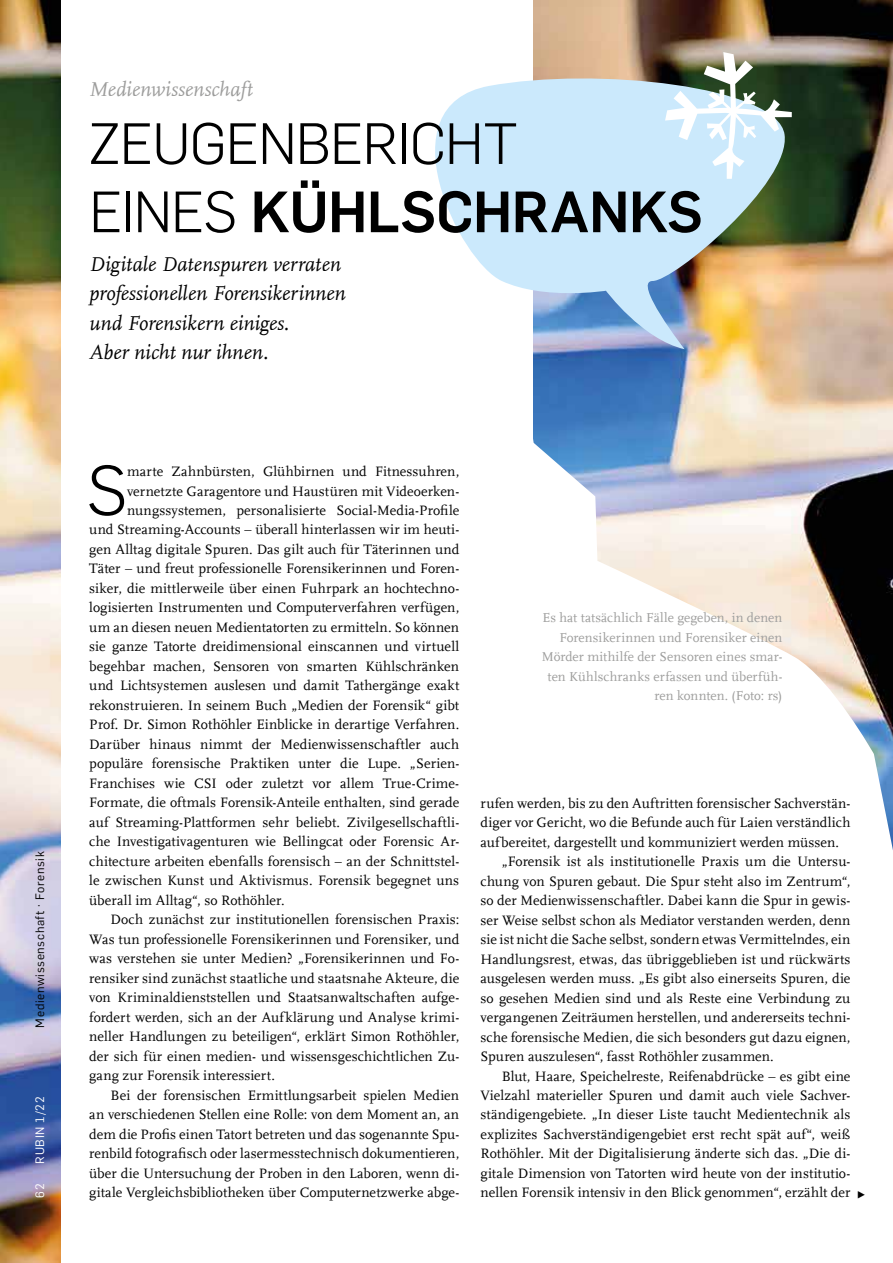
<style>
.page{position:relative;width:893px;height:1263px;background:#fff}
.page>*{position:absolute;margin:0;border:0;box-sizing:border-box;transform-origin:0 0}
.t1{font:300 69px "Rub Flama";color:#000}
.t2{font:300 57px/68.2px "Rub Flama";letter-spacing:-.015em;color:#000}
.t3{font:italic 21px/29.2px "RUB Scala MZ";color:#000}
.t4{font:italic 21px "RUB Scala MZ";letter-spacing:.005em;color:#9d9d9c}
.t5{font:14.25px "RUB Scala MZ";letter-spacing:.005em;color:#000}
.t6{font:13.5px/19.5px "RUB Scala MZ";letter-spacing:.005em;color:#9d9d9c;text-align:right}
.t7{font:12px "Rub Flama";letter-spacing:.055em;color:#000}
.t8{font:12px "Rub Flama";letter-spacing:.055em;color:#fff}
.s1{font-weight:700}
</style>
<div class="page">
<img style="left:534px;top:0;width:359px;height:271px">
<img style="left:0;top:0;width:61px;height:1263px">
<svg style="left:533px;top:271px;width:360px;height:579px"></svg>
<svg style="left:435px;top:66px;width:356px;height:283px;background:#c7d6db"></svg>
<svg style="left:665px;top:52px;width:127px;height:127px"></svg>
<h3 class="t4" style="left:89px;top:76px;width:165px">Medienwissenschaft</h3>
<h2 class="t2" style="left:89px;top:107px;width:615px">ZEUGENBERICHT<br>EINES <span class="s1">KÜHLSCHRANKS</span></h2>
<h3 class="t3" style="left:89px;top:249px;width:258px">Digitale Datenspuren verraten professionellen Forensikerinnen und Forensikern einiges.<br>Aber nicht nur ihnen.</h3>
<h1 class="t1" style="left:87px;top:444px;width:42px">S</h1>
<p class="t5" style="left:127px;top:462px;width:334px">marte Zahnbürsten, Glühbirnen und Fitnessuhren,</p>
<p class="t5" style="left:127px;top:481px;width:334px">vernetzte Garagentore und Haustüren mit Videoerken-</p>
<p class="t5" style="left:127px;top:501px;width:334px">nungssystemen, personalisierte Social-Media-Profile</p>
<p class="t5" style="left:89px;top:520px;width:371px">und Streaming-Accounts – überall hinterlassen wir im heuti-</p>
<p class="t5" style="left:89px;top:540px;width:371px">gen Alltag digitale Spuren. Das gilt auch für Täterinnen und</p>
<p class="t5" style="left:89px;top:559px;width:371px">Täter – und freut professionelle Forensikerinnen und Foren-</p>
<p class="t5" style="left:89px;top:579px;width:371px">siker, die mittlerweile über einen Fuhrpark an hochtechno-</p>
<p class="t5" style="left:89px;top:598px;width:371px">logisierten Instrumenten und Computerverfahren verfügen,</p>
<p class="t5" style="left:89px;top:618px;width:371px">um an diesen neuen Medientatorten zu ermitteln. So können</p>
<p class="t5" style="left:89px;top:637px;width:371px">sie ganze Tatorte dreidimensional einscannen und virtuell</p>
<p class="t5" style="left:89px;top:657px;width:371px">begehbar machen, Sensoren von smarten Kühlschränken</p>
<p class="t5" style="left:89px;top:676px;width:371px">und Lichtsystemen auslesen und damit Tathergänge exakt</p>
<p class="t5" style="left:89px;top:696px;width:371px">rekonstruieren. In seinem Buch „Medien der Forensik“ gibt</p>
<p class="t5" style="left:89px;top:715px;width:371px">Prof. Dr. Simon Rothöhler Einblicke in derartige Verfahren.</p>
<p class="t5" style="left:89px;top:735px;width:371px">Darüber hinaus nimmt der Medienwissenschaftler auch</p>
<p class="t5" style="left:89px;top:754px;width:371px">populäre forensische Praktiken unter die Lupe. „Serien-</p>
<p class="t5" style="left:89px;top:774px;width:371px">Franchises wie CSI oder zuletzt vor allem True-Crime-</p>
<p class="t5" style="left:89px;top:793px;width:371px">Formate, die oftmals Forensik-Anteile enthalten, sind gerade</p>
<p class="t5" style="left:89px;top:813px;width:371px">auf Streaming-Plattformen sehr beliebt. Zivilgesellschaftli-</p>
<p class="t5" style="left:89px;top:832px;width:371px">che Investigativagenturen wie Bellingcat oder Forensic Ar-</p>
<p class="t5" style="left:89px;top:852px;width:371px">chitecture arbeiten ebenfalls forensisch – an der Schnittstel-</p>
<p class="t5" style="left:89px;top:871px;width:371px">le zwischen Kunst und Aktivismus. Forensik begegnet uns</p>
<p class="t5" style="left:89px;top:891px;width:197px">überall im Alltag“, so Rothöhler.</p>
<p class="t5" style="left:111px;top:910px;width:350px">Doch zunächst zur institutionellen forensischen Praxis:</p>
<p class="t5" style="left:89px;top:930px;width:371px">Was tun professionelle Forensikerinnen und Forensiker, und</p>
<p class="t5" style="left:89px;top:949px;width:371px">was verstehen sie unter Medien? „Forensikerinnen und Fo-</p>
<p class="t5" style="left:89px;top:969px;width:371px">rensiker sind zunächst staatliche und staatsnahe Akteure, die</p>
<p class="t5" style="left:89px;top:988px;width:371px">von Kriminaldienststellen und Staatsanwaltschaften aufge-</p>
<p class="t5" style="left:89px;top:1008px;width:371px">fordert werden, sich an der Aufklärung und Analyse krimi-</p>
<p class="t5" style="left:89px;top:1027px;width:371px">neller Handlungen zu beteiligen“, erklärt Simon Rothöhler,</p>
<p class="t5" style="left:89px;top:1047px;width:371px">der sich für einen medien- und wissensgeschichtlichen Zu-</p>
<p class="t5" style="left:89px;top:1066px;width:187px">gang zur Forensik interessiert.</p>
<p class="t5" style="left:111px;top:1086px;width:350px">Bei der forensischen Ermittlungsarbeit spielen Medien</p>
<p class="t5" style="left:89px;top:1105px;width:371px">an verschiedenen Stellen eine Rolle: von dem Moment an, an</p>
<p class="t5" style="left:89px;top:1125px;width:371px">dem die Profis einen Tatort betreten und das sogenannte Spu-</p>
<p class="t5" style="left:89px;top:1144px;width:371px">renbild fotografisch oder lasermesstechnisch dokumentieren,</p>
<p class="t5" style="left:89px;top:1164px;width:371px">über die Untersuchung der Proben in den Laboren, wenn di-</p>
<p class="t5" style="left:89px;top:1183px;width:371px">gitale Vergleichsbibliotheken über Computernetzwerke abge-</p>
<p class="t6" style="left:542px;top:608px;width:242px">Es hat tatsächlich Fälle gegeben, in denen Forensikerinnen und Forensiker einen Mörder mithilfe der Sensoren eines smar&shy;ten Kühlschranks erfassen und überfüh&shy;ren konnten. (Foto: rs)</p>
<p class="t5" style="left:480px;top:793px;width:371px">rufen werden, bis zu den Auftritten forensischer Sachverstän-</p>
<p class="t5" style="left:480px;top:813px;width:371px">diger vor Gericht, wo die Befunde auch für Laien verständlich</p>
<p class="t5" style="left:480px;top:832px;width:360px">aufbereitet, dargestellt und kommuniziert werden müssen.</p>
<p class="t5" style="left:502px;top:852px;width:350px">„Forensik ist als institutionelle Praxis um die Untersu-</p>
<p class="t5" style="left:480px;top:871px;width:371px">chung von Spuren gebaut. Die Spur steht also im Zentrum“,</p>
<p class="t5" style="left:480px;top:891px;width:371px">so der Medienwissenschaftler. Dabei kann die Spur in gewis-</p>
<p class="t5" style="left:480px;top:910px;width:371px">ser Weise selbst schon als Mediator verstanden werden, denn</p>
<p class="t5" style="left:480px;top:930px;width:371px">sie ist nicht die Sache selbst, sondern etwas Vermittelndes, ein</p>
<p class="t5" style="left:480px;top:949px;width:371px">Handlungsrest, etwas, das übriggeblieben ist und rückwärts</p>
<p class="t5" style="left:480px;top:969px;width:371px">ausgelesen werden muss. „Es gibt also einerseits Spuren, die</p>
<p class="t5" style="left:480px;top:988px;width:371px">so gesehen Medien sind und als Reste eine Verbindung zu</p>
<p class="t5" style="left:480px;top:1008px;width:371px">vergangenen Zeiträumen herstellen, und andererseits techni-</p>
<p class="t5" style="left:480px;top:1027px;width:371px">sche forensische Medien, die sich besonders gut dazu eignen,</p>
<p class="t5" style="left:480px;top:1047px;width:295px">Spuren auszulesen“, fasst Rothöhler zusammen.</p>
<p class="t5" style="left:502px;top:1066px;width:350px">Blut, Haare, Speichelreste, Reifenabdrücke – es gibt eine</p>
<p class="t5" style="left:480px;top:1086px;width:371px">Vielzahl materieller Spuren und damit auch viele Sachver-</p>
<p class="t5" style="left:480px;top:1105px;width:371px">ständigengebiete. „In dieser Liste taucht Medientechnik als</p>
<p class="t5" style="left:480px;top:1125px;width:371px">explizites Sachverständigengebiet erst recht spät auf“, weiß</p>
<p class="t5" style="left:480px;top:1144px;width:371px">Rothöhler. Mit der Digitalisierung änderte sich das. „Die di-</p>
<p class="t5" style="left:480px;top:1164px;width:371px">gitale Dimension von Tatorten wird heute von der institutio-</p>
<p class="t7" style="left:32px;top:1027px;width:178px;rotate:-90deg">Medienwissenschaft · Forensik</p>
<p class="t8" style="left:32px;top:1163px;width:69px;rotate:-90deg">RUBIN 1/22</p>
<p class="t8" style="left:32px;top:1197px;width:16px;rotate:-90deg">62</p>
<p class="t5" style="left:480px;top:1183px;width:371px">nellen Forensik intensiv in den Blick genommen“, erzählt der</p>
<p class="t5" style="left:857px;top:1183px;width:10px">▶</p>
</div>
